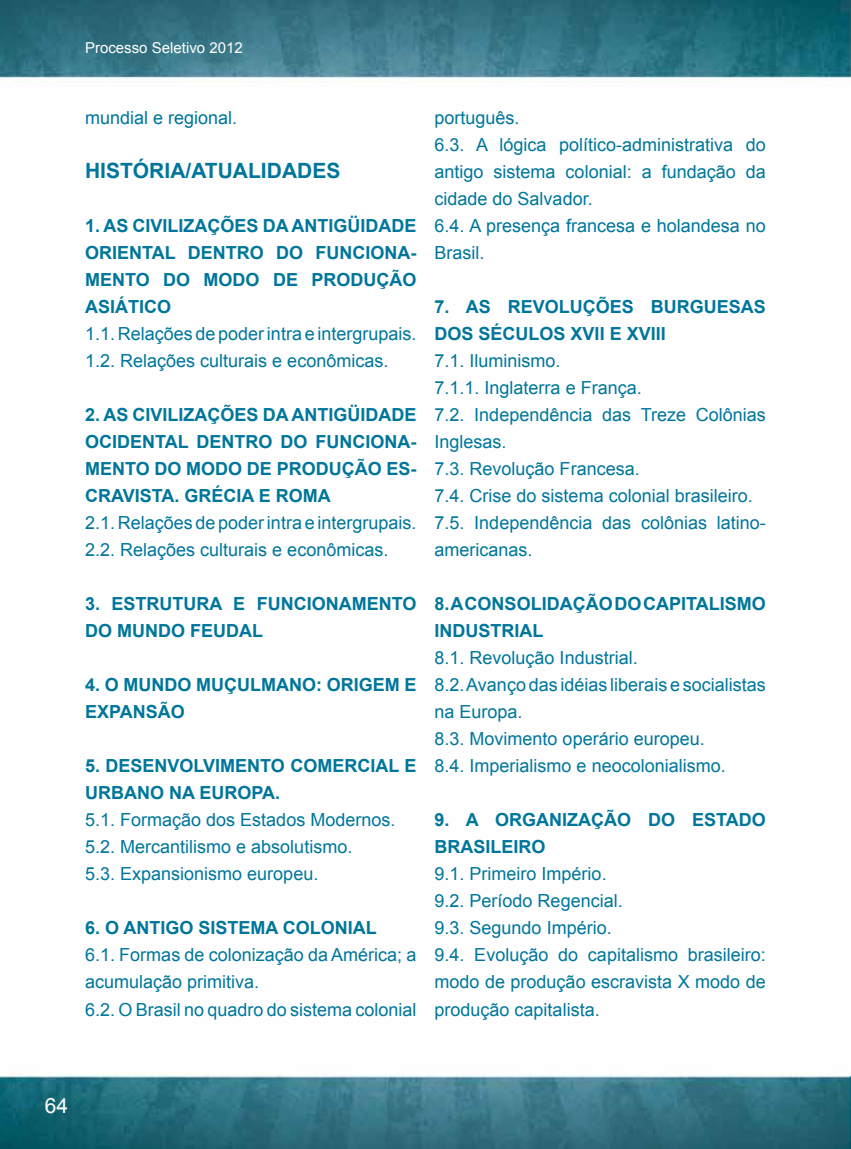
<style>
.page{position:relative;width:851px;height:1149px;background:#fff}
.page>*{position:absolute;margin:0;border:0;box-sizing:border-box;transform-origin:0 0}
.t1{font:700 21px "Arial";color:#00769b}
.t2{font:21px "Arial";color:#fff}
.t3{font:18px/27px "Arial";color:#00769b}
.t4{font:700 18px/27px "Arial";color:#00769b}
.t5{font:15px "Arial";color:#fff}
</style>
<div class="page">
<img style="left:0;top:0;width:850px;height:1148px">
<img style="left:850px;top:0;width:1px;height:1148px">
<p class="t5" style="left:85px;top:38px;width:159px">Processo Seletivo 2012</p>
<p class="t3" style="left:85px;top:104px;width:154px">mundial e regional.</p>
<p class="t1" style="left:85px;top:156px;width:257px">HISTÓRIA/ATUALIDADES</p>
<p class="t4" style="left:85px;top:212px;width:333px;text-align:justify">1. AS CIVILIZAÇÕES DA ANTIGÜIDADE ORIENTAL DENTRO DO FUNCIONA-MENTO DO MODO DE PRODUÇÃO ASIÁTICO</p>
<p class="t3" style="left:85px;top:320px;width:333px">1.1. Relações de poder intra e intergrupais.<br>1.2. Relações culturais e econômicas.</p>
<p class="t4" style="left:85px;top:401px;width:333px;text-align:justify">2. AS CIVILIZAÇÕES DA ANTIGÜIDADE OCIDENTAL DENTRO DO FUNCIONA-MENTO DO MODO DE PRODUÇÃO ES-CRAVISTA. GRÉCIA E ROMA</p>
<p class="t3" style="left:85px;top:509px;width:333px">2.1. Relações de poder intra e intergrupais.<br>2.2. Relações culturais e econômicas.</p>
<p class="t4" style="left:85px;top:590px;width:333px">3. ESTRUTURA E FUNCIONAMENTO<br>DO MUNDO FEUDAL</p>
<p class="t4" style="left:85px;top:671px;width:333px">4. O MUNDO MUÇULMANO: ORIGEM E<br>EXPANSÃO</p>
<p class="t4" style="left:85px;top:752px;width:333px">5. DESENVOLVIMENTO COMERCIAL E<br>URBANO NA EUROPA.</p>
<p class="t3" style="left:85px;top:806px;width:312px">5.1. Formação dos Estados Modernos.<br>5.2. Mercantilismo e absolutismo.<br>5.3. Expansionismo europeu.</p>
<p class="t4" style="left:85px;top:914px;width:293px">6. O ANTIGO SISTEMA COLONIAL</p>
<p class="t3" style="left:85px;top:941px;width:333px">6.1. Formas de colonização da América; a acumulação primitiva.<br>6.2. O Brasil no quadro do sistema colonial</p>
<p class="t3" style="left:434px;top:104px;width:333px">português.<br>6.3. A lógica político-administrativa do antigo sistema colonial: a fundação da cidade do Salvador.<br>6.4. A presença francesa e holandesa no<br>Brasil.</p>
<p class="t4" style="left:434px;top:293px;width:333px">7. AS REVOLUÇÕES BURGUESAS<br>DOS SÉCULOS XVII E XVIII</p>
<p class="t3" style="left:434px;top:347px;width:333px">7.1. Iluminismo.<br>7.1.1. Inglaterra e França.<br>7.2. Independência das Treze Colônias<br>Inglesas.<br>7.3. Revolução Francesa.<br>7.4. Crise do sistema colonial brasileiro.<br>7.5. Independência das colônias latino&shy;americanas.</p>
<p class="t4" style="left:434px;top:590px;width:333px">8. A CONSOLIDAÇÃO DO CAPITALISMO<br>INDUSTRIAL</p>
<p class="t3" style="left:434px;top:644px;width:333px">8.1. Revolução Industrial.<br>8.2. Avanço das idéias liberais e socialistas na Europa.<br>8.3. Movimento operário europeu.<br>8.4. Imperialismo e neocolonialismo.</p>
<p class="t4" style="left:434px;top:806px;width:333px">9. A ORGANIZAÇÃO DO ESTADO<br>BRASILEIRO</p>
<p class="t3" style="left:434px;top:860px;width:333px">9.1. Primeiro Império.<br>9.2. Período Regencial.<br>9.3. Segundo Império.<br>9.4. Evolução do capitalismo brasileiro: modo de produção escravista X modo de produção capitalista.</p>
<p class="t2" style="left:45px;top:1091px;width:25px">64</p>
</div>
